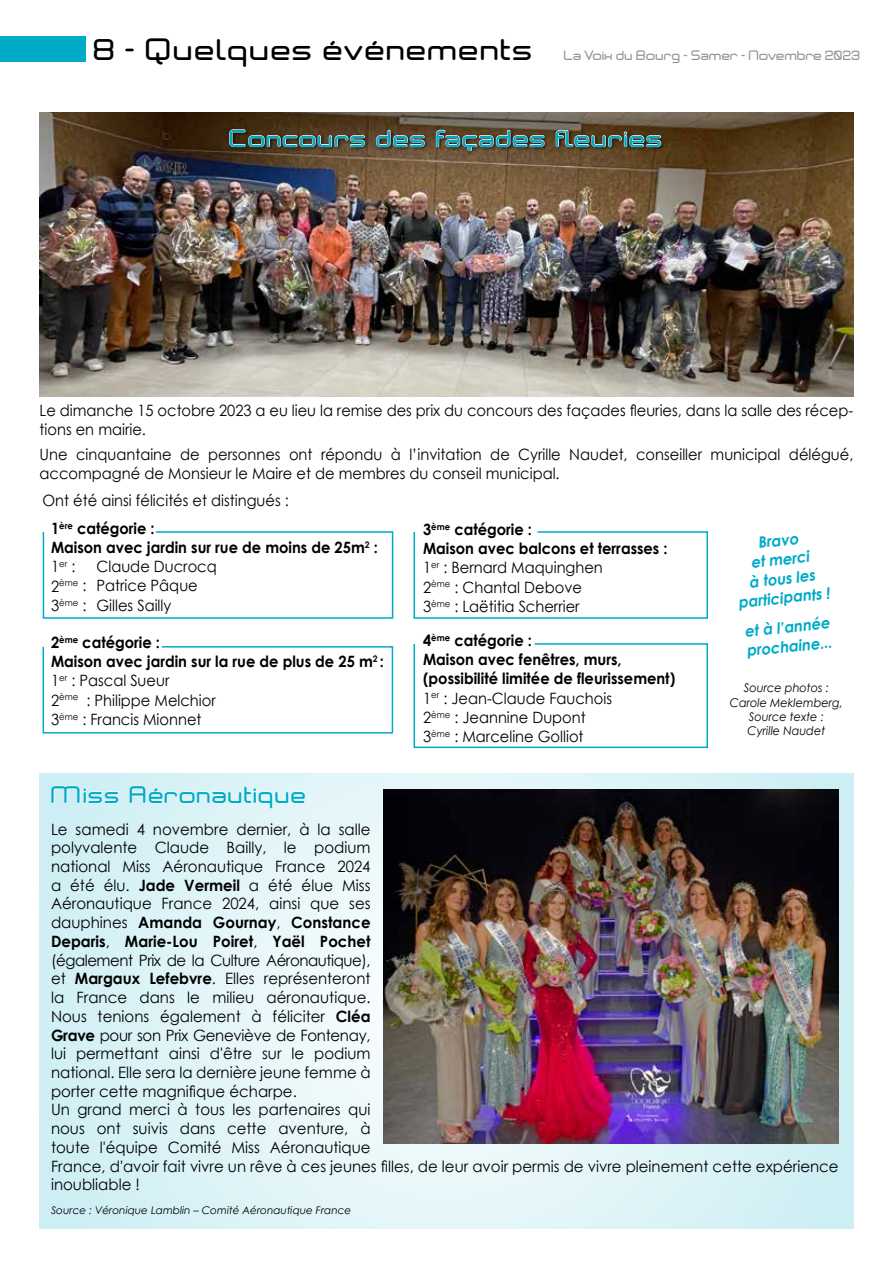
<style>
.page{position:relative;width:893px;height:1263px;background:#fff}
.page>*{position:absolute;margin:0;border:0;box-sizing:border-box;transform-origin:0 0}
.t1{font:500 27px "Neogrey";letter-spacing:.04em;color:#000;scale:1.06 1}
.t2{font:500 21px "Neogrey";letter-spacing:.04em;color:#00abc8;scale:1.08 1}
.t3{font:500 21px "Neogrey";letter-spacing:.04em;color:#00abc8;scale:1.04 1}
.t4{font:15.6px/18.8px "Century Gothic";color:#000;scale:.96 1}
.t5{font:15.6px/19.2px "Century Gothic";color:#000;scale:.94 1}
.t6{font:700 15.6px/19.2px "Century Gothic";color:#000;scale:.94 1}
.t7{font:700 15.6px/19.2px "Century Gothic";color:#00abc8;text-align:center;scale:.94 1}
.t8{font:italic 12px/14.4px "Century Gothic";color:#000;text-align:center;scale:.94 1}
.t9{font:500 12px "Neogrey";color:#939598}
.t10{font:italic 10.5px "Century Gothic";color:#000}
.s1{font-weight:700}
.s2{font-weight:400}
</style>
<div class="page">
<div style="left:0;top:36px;width:85px;height:26px;background:#00abc8"></div>
<img style="left:40px;top:113px;width:813px;height:283px">
<div style="left:227px;top:127px;width:438px;height:28px;background:#000;opacity:.9"></div>
<svg style="left:229px;top:129px;width:136px;height:18px;background:#6d5e4d"></svg>
<svg style="left:376px;top:130px;width:49px;height:17px"></svg>
<svg style="left:436px;top:130px;width:108px;height:21px;background:#786958"></svg>
<svg style="left:556px;top:130px;width:105px;height:17px;background:#766854"></svg>
<svg style="left:40px;top:774px;width:813px;height:455px;background:#def4f7"></svg>
<svg style="left:51px;top:786px;width:68px;height:17px"></svg>
<svg style="left:129px;top:786px;width:176px;height:22px"></svg>
<img style="left:383px;top:789px;width:456px;height:355px">
<svg style="left:42px;top:531px;width:352px;height:88px"></svg>
<svg style="left:42px;top:646px;width:352px;height:88px"></svg>
<svg style="left:413px;top:531px;width:295px;height:88px"></svg>
<svg style="left:413px;top:643px;width:295px;height:106px"></svg>
<h1 class="t1" style="left:94px;top:32px;width:417px">8 - Quelques événements</h1>
<p class="t9" style="left:564px;top:48px;width:298px">La Voix du Bourg - Samer - Novembre 2023</p>
<h2 class="t2" style="left:230px;top:125px;width:403px">Concours des façades fleuries</h2>
<p class="t5" style="left:40px;top:401px;width:867px;line-height:18.8px">Le dimanche 15 octobre 2023 a eu lieu la remise des prix du concours des façades fleuries, dans la salle des récep&shy;tions en mairie.</p>
<p class="t5" style="left:40px;top:445px;width:867px;line-height:18.8px">Une cinquantaine de personnes ont répondu à l’invitation de Cyrille Naudet, conseiller municipal délégué, accompagné de Monsieur le Maire et de membres du conseil municipal.</p>
<p class="t5" style="left:51px;top:486px;width:254px;line-height:28.2px;text-indent:-9px">Ont été ainsi félicités et distingués :<br><span class="s1">1</span><sup>ère</sup> <span class="s1">catégorie :</span></p>
<p class="t6" style="left:51px;top:537px;width:349px">Maison avec jardin sur rue de moins de 25m<sup>2</sup> :<br><span class="s2">1</span><sup>er</sup> <span class="s2">:</span></p>
<p class="t5" style="left:51px;top:557px;width:178px;text-indent:46px">Claude Ducrocq<br>2<sup>ème</sup> : Patrice Pâque<br>3<sup>ème</sup> : Gilles Sailly</p>
<p class="t6" style="left:51px;top:632px;width:356px">2<sup>ème</sup> catégorie :<br>Maison avec jardin sur la rue de plus de 25 m<sup>2</sup> :<br><span class="s2">1</span><sup>er</sup> <span class="s2">: Pascal Sueur<br>2</span><sup>ème</sup> <span class="s2">: Philippe Melchior<br>3</span><sup>ème</sup> <span class="s2">: Francis Mionnet</span></p>
<p class="t5" style="left:423px;top:519px;width:262px"><span class="s1">3</span><sup>ème</sup> <span class="s1">catégorie :<br>Maison avec balcons et terrasses :<br></span>1<sup>er</sup> : Bernard Maquinghen<br>2<sup>ème</sup> : Chantal Debove<br>3<sup>ème</sup> : Laëtitia Scherrier</p>
<p class="t6" style="left:423px;top:630px;width:270px">4<sup>ème</sup> catégorie :<br>Maison avec fenêtres, murs, (possibilité limitée de fleurissement)<br><span class="s2">1</span><sup>er</sup> <span class="s2">: Jean-Claude Fauchois<br>2</span><sup>ème</sup> <span class="s2">: Jeannine Dupont<br>3</span><sup>ème</sup> <span class="s2">: Marceline Golliot</span></p>
<p class="t7" style="left:731px;top:535px;width:99px;rotate:-6deg">Bravo<br>et merci<br>à tous les participants !</p>
<p class="t7" style="left:743px;top:622px;width:93px;text-align:left;rotate:-6deg">et à l’année prochaine...</p>
<p class="t8" style="left:730px;top:680px;width:122px">Source photos :<br>Carole Meklemberg,<br>Source texte :<br>Cyrille Naudet</p>
<h2 class="t3" style="left:52px;top:781px;width:247px">Miss Aéronautique</h2>
<p class="t4" style="left:51px;top:819px;width:822px">Le samedi 4 novembre dernier, à la salle<br>polyvalente Claude Bailly, le podium<br>national Miss Aéronautique France 2024<br>a été élu. <span class="s1">Jade Vermeil</span> a été élue Miss<br>Aéronautique France 2024, ainsi que ses<br>dauphines <span class="s1">Amanda Gournay</span>, <span class="s1">Constance<br>Deparis</span>, <span class="s1">Marie-Lou Poiret</span>, <span class="s1">Yaël Pochet<br></span>(également Prix de la Culture Aéronautique),<br>et <span class="s1">Margaux Lefebvre</span>. Elles représenteront<br>la France dans le milieu aéronautique.<br>Nous tenions également à féliciter <span class="s1">Cléa<br>Grave</span> pour son Prix Geneviève de Fontenay,<br>lui permettant ainsi d'être sur le podium<br>national. Elle sera la dernière jeune femme à<br>porter cette magnifique écharpe.<br>Un grand merci à tous les partenaires qui<br>nous ont suivis dans cette aventure, à<br>toute l'équipe Comité Miss Aéronautique<br>France, d'avoir fait vivre un rêve à ces jeunes filles, de leur avoir permis de vivre pleinement cette expérience inoubliable !</p>
<p class="t10" style="left:51px;top:1203px;width:302px">Source : Véronique Lamblin – Comité Aéronautique France</p>
</div>
